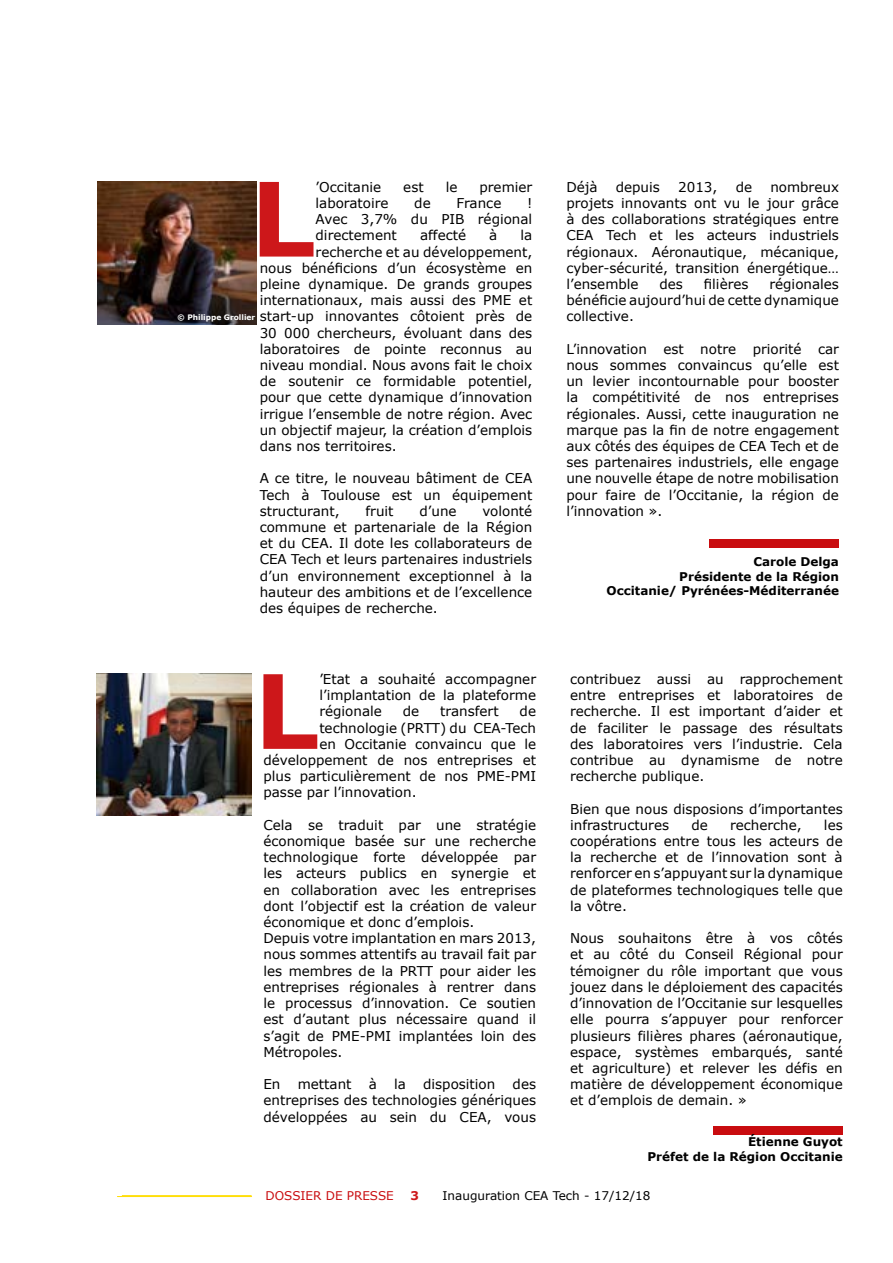
<style>
.page{position:relative;width:893px;height:1263px;background:#fff}
.page>*{position:absolute;margin:0;border:0;box-sizing:border-box;transform-origin:0 0}
.t1{font:700 102.6px "Verdana";color:#cd171a}
.t2{font:13.5px/16.2px "Verdana";color:#000;text-align:justify}
.t3{font:700 12px/14.4px "Verdana";color:#000;text-align:right}
.t4{font:12px "Verdana";color:#000}
.t5{font:12px "Verdana";color:#c90c0f}
.t6{font:700 12px "Verdana";color:#cd171a}
.t7{font:700 7.5px "Verdana";color:#fff}
</style>
<div class="page">
<hr style="left:122px;top:1195px;width:129px;height:1px;background:#fd0">
<hr style="left:117px;top:1196px;width:135px;height:1px;background:#fd0">
<div style="left:709px;top:539px;width:130px;height:8px;background:#c90c0f"></div>
<img style="left:97px;top:181px;width:159px;height:143px">
<img style="left:97px;top:674px;width:155px;height:142px">
<div style="left:713px;top:1126px;width:130px;height:9px;background:#c90c0f"></div>
<h1 class="t1" style="left:250px;top:147px;width:67px">L</h1>
<p class="t2" style="left:316px;top:179px;width:67px">’Occitanie</p>
<p class="t2" style="left:403px;top:179px;width:22px">est</p>
<p class="t2" style="left:446px;top:179px;width:13px">le</p>
<p class="t2" style="left:479px;top:179px;width:54px">premier</p>
<p class="t2" style="left:316px;top:195px;width:75px">laboratoire</p>
<p class="t2" style="left:414px;top:195px;width:18px">de</p>
<p class="t2" style="left:456px;top:195px;width:47px">France</p>
<p class="t2" style="left:316px;top:195px;width:218px;text-indent:211px">!<br>Avec 3,7% du PIB régional directement</p>
<p class="t2" style="left:420px;top:227px;width:48px">affecté</p>
<p class="t2" style="left:489px;top:227px;width:10px">à</p>
<p class="t2" style="left:520px;top:227px;width:13px">la</p>
<p class="t2" style="left:316px;top:243px;width:218px">recherche et au développement,</p>
<p class="t2" style="left:260px;top:260px;width:274px">nous bénéficions d’un écosystème en</p>
<p class="t2" style="left:260px;top:276px;width:274px">pleine dynamique. De grands groupes</p>
<p class="t2" style="left:260px;top:292px;width:274px">internationaux, mais aussi des PME et</p>
<p class="t2" style="left:260px;top:308px;width:274px">start-up innovantes côtoient près de</p>
<p class="t2" style="left:260px;top:324px;width:274px">30 000 chercheurs, évoluant dans des</p>
<p class="t2" style="left:260px;top:341px;width:274px">laboratoires de pointe reconnus au</p>
<p class="t2" style="left:260px;top:357px;width:274px">niveau mondial. Nous avons fait le choix</p>
<p class="t2" style="left:260px;top:373px;width:274px">de soutenir ce formidable potentiel,</p>
<p class="t2" style="left:260px;top:389px;width:274px">pour que cette dynamique d’innovation</p>
<p class="t2" style="left:260px;top:405px;width:274px">irrigue l’ensemble de notre région. Avec</p>
<p class="t2" style="left:260px;top:422px;width:274px">un objectif majeur, la création d’emplois</p>
<p class="t2" style="left:260px;top:438px;width:138px">dans nos territoires.</p>
<p class="t2" style="left:260px;top:470px;width:274px">A ce titre, le nouveau bâtiment de CEA Tech à Toulouse est un équipement structurant,</p>
<p class="t7" style="left:178px;top:312px;width:79px">© Philippe Grollier</p>
<p class="t2" style="left:260px;top:503px;width:274px;text-indent:223px">volonté commune et partenariale de la Région et du CEA. Il dote les collaborateurs de CEA Tech et leurs partenaires industriels d’un environnement exceptionnel à la hauteur des ambitions et de l’excellence des équipes de recherche.</p>
<p class="t2" style="left:365px;top:503px;width:30px">fruit</p>
<p class="t2" style="left:419px;top:503px;width:39px">d’une</p>
<h1 class="t1" style="left:254px;top:639px;width:67px">L</h1>
<p class="t2" style="left:319px;top:671px;width:218px">’Etat a souhaité accompagner l’implantation de la plateforme régionale</p>
<p class="t2" style="left:403px;top:703px;width:18px">de</p>
<p class="t2" style="left:440px;top:703px;width:60px">transfert</p>
<p class="t2" style="left:520px;top:703px;width:18px">de</p>
<p class="t2" style="left:319px;top:719px;width:218px">technologie (PRTT) du CEA-Tech</p>
<p class="t2" style="left:319px;top:736px;width:218px">en Occitanie convaincu que le</p>
<p class="t2" style="left:263px;top:752px;width:274px">développement de nos entreprises et</p>
<p class="t2" style="left:263px;top:768px;width:274px">plus particulièrement de nos PME-PMI</p>
<p class="t2" style="left:263px;top:784px;width:155px">passe par l’innovation.</p>
<p class="t2" style="left:263px;top:817px;width:274px;text-align:left">Cela se traduit par une stratégie économique basée sur une recherche technologique forte développée par les acteurs publics en synergie et en collaboration avec les entreprises dont l’objectif est la création de valeur économique et donc d’emplois.<br>Depuis votre implantation en mars 2013, nous sommes attentifs au travail fait par les membres de la PRTT pour aider les entreprises régionales à rentrer dans le processus d’innovation. Ce soutien est d’autant plus nécessaire quand il s’agit de PME-PMI implantées loin des Métropoles.</p>
<p class="t2" style="left:263px;top:1076px;width:19px">En</p>
<p class="t2" style="left:298px;top:1076px;width:55px">mettant</p>
<p class="t2" style="left:369px;top:1076px;width:10px">à</p>
<p class="t2" style="left:394px;top:1076px;width:13px">la</p>
<p class="t2" style="left:423px;top:1076px;width:74px">disposition</p>
<p class="t2" style="left:263px;top:1076px;width:274px;text-indent:249px">des entreprises des technologies génériques développées au sein du CEA, vous</p>
<p class="t2" style="left:566px;top:179px;width:33px">Déjà</p>
<p class="t2" style="left:616px;top:179px;width:46px">depuis</p>
<p class="t2" style="left:678px;top:179px;width:41px">2013,</p>
<p class="t2" style="left:736px;top:179px;width:18px">de</p>
<p class="t2" style="left:566px;top:179px;width:274px;text-indent:204px">nombreux projets innovants ont vu le jour grâce à des collaborations stratégiques entre CEA Tech et les acteurs industriels régionaux. Aéronautique, mécanique, cyber-sécurité, transition énergétique… l’ensemble</p>
<p class="t2" style="left:566px;top:276px;width:274px;text-indent:203px">régionales bénéficie aujourd’hui de cette dynamique collective.</p>
<p class="t2" style="left:566px;top:341px;width:274px">L’innovation est notre priorité car nous sommes convaincus qu’elle est un levier incontournable pour booster la compétitivité de nos entreprises régionales. Aussi, cette inauguration ne marque pas la fin de notre engagement aux côtés des équipes de CEA Tech et de ses partenaires industriels, elle engage une nouvelle étape de notre mobilisation pour faire de l’Occitanie, la région de l’innovation ».</p>
<p class="t2" style="left:659px;top:276px;width:25px">des</p>
<p class="t2" style="left:704px;top:276px;width:46px">filières</p>
<p class="t3" style="left:606px;top:554px;width:234px">Carole Delga<br>Présidente de la Région<br>Occitanie/ Pyrénées-Méditerranée</p>
<p class="t2" style="left:570px;top:671px;width:274px">contribuez aussi au rapprochement entre entreprises et laboratoires de recherche. Il est important d’aider et de faciliter le passage des résultats des laboratoires vers l’industrie. Cela contribue au dynamisme de notre recherche publique.</p>
<p class="t2" style="left:570px;top:800px;width:274px">Bien que nous disposions d’importantes infrastructures</p>
<p class="t2" style="left:570px;top:817px;width:274px;text-indent:254px">les coopérations entre tous les acteurs de la recherche et de l’innovation sont à renforcer en s’appuyant sur la dynamique de plateformes technologiques telle que la vôtre.</p>
<p class="t2" style="left:570px;top:930px;width:274px">Nous souhaitons être à vos côtés et au côté du Conseil Régional pour témoigner du rôle important que vous jouez dans le déploiement des capacités d’innovation de l’Occitanie sur lesquelles elle pourra s’appuyer pour renforcer plusieurs filières phares (aéronautique, espace, systèmes embarqués, santé et agriculture) et relever les défis en matière de développement économique et d’emplois de demain. »</p>
<p class="t3" style="left:647px;top:1134px;width:197px">Étienne Guyot<br>Préfet de la Région Occitanie</p>
<p class="t2" style="left:691px;top:817px;width:18px">de</p>
<p class="t2" style="left:730px;top:817px;width:73px">recherche,</p>
<p class="t5" style="left:266px;top:1187px;width:130px">DOSSIER DE PRESSE</p>
<p class="t6" style="left:410px;top:1187px;width:10px">3</p>
<p class="t4" style="left:443px;top:1187px;width:209px">Inauguration CEA Tech - 17/12/18</p>
</div>
